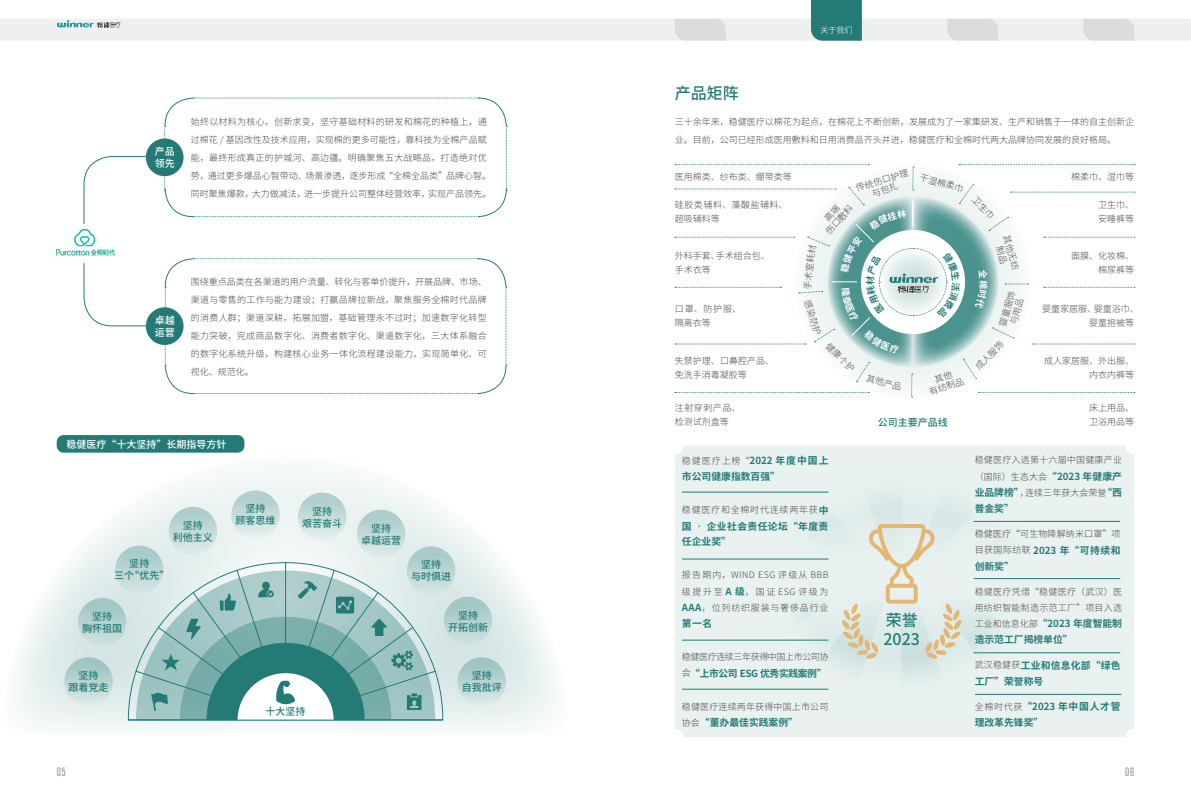
<style>
.page{position:relative;width:1191px;height:808px;background:#fff}
.page>*{position:absolute;margin:0;border:0;box-sizing:border-box;transform-origin:0 0}
.t1{font:500 16px "Source Han Sans SC";color:#247b76}
.t2{font:12px "Akzidenz Grotesk BQ Md Cnd Alt";color:#9f9fa0}
.t3{font:500 10px "Source Han Sans SC";color:#247b76}
.t4{font:500 10px/12px "Source Han Sans SC";color:#fff}
.t5{font:700 9.8px/16px "Source Han Sans SC";color:#247b76}
.t6{font:700 9.8px/16px "Source Han Sans SC";letter-spacing:.025em;color:#247b76}
.t7{font:700 9.8px/15.8px "Source Han Sans SC";letter-spacing:.04em;color:#247b76}
.t8{font:700 9.8px "Source Han Sans SC";letter-spacing:-.04em;color:#247b76}
.段落样式1{font:300 9px/18px "Source Han Sans SC";color:#4c4848}
.段落样式1-2{font:300 9px/16px "Source Han Sans SC";letter-spacing:.025em;color:#4c4848}
.段落样式1-3{font:300 9px "Source Han Sans SC";letter-spacing:-.045em;color:#4c4848}
.段落样式1-4{font:300 9px/14px "Source Han Sans SC";letter-spacing:.06em;color:#4c4848}
.段落样式1-5{font:300 9px "Source Han Sans SC";letter-spacing:.02em;color:#4c4848}
.段落样式1-6{font:300 9px "Source Han Sans SC";letter-spacing:.085em;color:#4c4848}
.段落样式1-7{font:300 9px/14px "Source Han Sans SC";letter-spacing:.045em;color:#4c4848}
.t9{font:300 8px "Source Han Sans SC";color:#fff}
.s1{font-weight:300;font-size:9px;color:#4c4848}
.s2{font-weight:700;font-size:9.8px;color:#247b76}
</style>
<div class="page">
<div style="left:675px;top:446px;width:459px;height:291px;background:#e9f2f1;border-radius:9px"></div>
<svg style="left:0;top:0;width:1191px;height:41px"></svg>
<svg style="left:752px;top:491px;width:300px;height:203px"></svg>
<hr style="left:682px;top:492px;width:146px;height:1px;background:#247b76">
<hr style="left:682px;top:559px;width:146px;height:1px;background:#247b76">
<hr style="left:682px;top:640px;width:146px;height:1px;background:#247b76">
<hr style="left:682px;top:689px;width:146px;height:1px;background:#247b76">
<hr style="left:975px;top:694px;width:146px;height:1px;background:#247b76">
<hr style="left:973px;top:652px;width:147px;height:1px;background:#247b76">
<hr style="left:973px;top:578px;width:147px;height:1px;background:#247b76">
<hr style="left:973px;top:521px;width:147px;height:1px;background:#247b76">
<div style="left:57px;top:435px;width:187px;height:18px;background:#247b76;border-radius:7px"></div>
<img style="left:57px;top:249px;width:58px;height:7px">
<img style="left:75px;top:230px;width:21px;height:16px">
<div style="left:146px;top:138px;width:38px;height:38px;background:#247b76;border-radius:50%"></div>
<svg style="left:164px;top:97px;width:343px;height:121px"></svg>
<div style="left:146px;top:307px;width:38px;height:38px;background:#247b76;border-radius:50%"></div>
<svg style="left:164px;top:258px;width:343px;height:137px"></svg>
<svg style="left:83px;top:156px;width:66px;height:68px"></svg>
<svg style="left:83px;top:263px;width:68px;height:63px"></svg>
<svg style="left:17px;top:471px;width:537px;height:257px"></svg>
<svg style="left:128px;top:562px;width:315px;height:158px"></svg>
<svg style="left:136px;top:570px;width:299px;height:150px;background:#c6dcdb"></svg>
<hr style="left:128px;top:720px;width:315px;height:1px;background:#247b76">
<div style="left:64px;top:657px;width:49px;height:49px;background:linear-gradient(to bottom,#99c1bf,#dce9e9);border-radius:50%"></div>
<div style="left:78px;top:598px;width:48px;height:48px;background:linear-gradient(to bottom,#9cc3c1,#cde1df);border-radius:50%"></div>
<div style="left:115px;top:546px;width:49px;height:48px;background:linear-gradient(to bottom,#a3c7c5,#d4e4e3);border-radius:50%"></div>
<div style="left:169px;top:507px;width:48px;height:48px;background:linear-gradient(to bottom,#a6cac8,#deeaea);border-radius:50%"></div>
<div style="left:231px;top:490px;width:49px;height:49px;background:linear-gradient(to bottom,#abccca,#e5f0ef);border-radius:50%"></div>
<div style="left:298px;top:492px;width:48px;height:49px;background:linear-gradient(to bottom,#a9cbc9,#e5f0ef);border-radius:50%"></div>
<div style="left:357px;top:510px;width:48px;height:48px;background:linear-gradient(to bottom,#a6c9c7,#ddeae9);border-radius:50%"></div>
<div style="left:407px;top:546px;width:48px;height:49px;background:linear-gradient(to bottom,#a4c8c6,#d4e5e3);border-radius:50%"></div>
<div style="left:444px;top:597px;width:48px;height:48px;background:linear-gradient(to bottom,#9cc3c1,#cde1e0);border-radius:50%"></div>
<div style="left:457px;top:657px;width:49px;height:49px;background:linear-gradient(to bottom,#98c1be,#dbe9e8);border-radius:50%"></div>
<svg style="left:151px;top:581px;width:270px;height:139px;background:#8cb9b7"></svg>
<svg style="left:675px;top:164px;width:460px;height:234px"></svg>
<p class="t4" style="left:155px;top:146px;width:21px">产品领先</p>
<p class="段落样式1" style="left:191px;top:113px;width:302px">始终以材料为核心，创新求变，坚守基础材料的研发和棉花的种植上，通过棉花 / 基因改性及技术应用，实现棉的更多可能性，靠科技为全棉产品赋能，最终形成真正的护城河、高边疆。明确聚焦五大战略品，打造绝对优势，通过更多爆品心智带动、场景渗透，逐步形成“全棉全品类”品牌心智。同时聚焦爆款，大力做减法，进一步提升公司整体经营效率，实现产品领先。</p>
<p class="t4" style="left:155px;top:314px;width:21px">卓越运营</p>
<p class="段落样式1" style="left:191px;top:272px;width:297px;text-align:justify">围绕重点品类在各渠道的用户流量、转化与客单价提升，开展品牌、市场、渠道与零售的工作与能力建设；打赢品牌拉新战，聚焦服务全棉时代品牌的消费人群；渠道深耕，拓展加盟，基础管理永不过时；加速数字化转型能力突破，完成商品数字化、消费者数字化、渠道数字化，三大体系融合的数字化系统升级，构建核心业务一体化流程建设能力，实现简单化、可视化、规范化。</p>
<p class="t4" style="left:66px;top:438px;width:161px">稳健医疗“十大坚持”长期指导方针</p>
<p class="t3" style="left:129px;top:557px;width:21px">坚持</p>
<p class="t3" style="left:114px;top:569px;width:57px">三个“优先”</p>
<p class="t3" style="left:183px;top:519px;width:21px">坚持</p>
<p class="t3" style="left:173px;top:531px;width:41px">利他主义</p>
<p class="t3" style="left:92px;top:611px;width:21px">坚持</p>
<p class="t3" style="left:82px;top:623px;width:41px">胸怀祖国</p>
<p class="t3" style="left:79px;top:670px;width:21px">坚持</p>
<p class="t3" style="left:69px;top:682px;width:41px">跟着党走</p>
<p class="t3" style="left:245px;top:503px;width:21px">坚持</p>
<p class="t3" style="left:235px;top:515px;width:41px">顾客思维</p>
<p class="t3" style="left:312px;top:505px;width:21px">坚持</p>
<p class="t3" style="left:302px;top:517px;width:41px">艰苦奋斗</p>
<p class="t3" style="left:265px;top:705px;width:41px">十大坚持</p>
<p class="t3" style="left:371px;top:522px;width:21px">坚持</p>
<p class="t3" style="left:361px;top:534px;width:41px">卓越运营</p>
<p class="t3" style="left:421px;top:559px;width:21px">坚持</p>
<p class="t3" style="left:411px;top:571px;width:41px">与时俱进</p>
<p class="t3" style="left:458px;top:609px;width:21px">坚持</p>
<p class="t3" style="left:448px;top:621px;width:41px">开拓创新</p>
<p class="t3" style="left:472px;top:670px;width:21px">坚持</p>
<p class="t3" style="left:462px;top:682px;width:41px">自我批评</p>
<p class="t9" style="left:820px;top:25px;width:33px">关于我们</p>
<p class="t1" style="left:675px;top:84px;width:65px">产品矩阵</p>
<p class="段落样式1" style="left:675px;top:113px;width:461px">三十余年来，稳健医疗以棉花为起点，在棉花上不断创新，发展成为了一家集研发、生产和销售于一体的自主创新企业。目前，公司已经形成医用敷料和日用消费品齐头并进，稳健医疗和全棉时代两大品牌协同发展的良好格局。</p>
<p class="段落样式1" style="left:853px;top:180px;width:55px;rotate:-17deg">传统伤口护理</p>
<p class="段落样式1" style="left:675px;top:168px;width:118px">医用棉类、纱布类、绷带类等</p>
<p class="段落样式1" style="left:1071px;top:168px;width:64px">棉柔巾、湿巾等</p>
<p class="段落样式1" style="left:1098px;top:198px;width:37px;line-height:14px">卫生巾、安睡裤等</p>
<p class="段落样式1" style="left:1071px;top:249px;width:64px;line-height:14px;text-align:right">面膜、化妆棉、棉尿裤等</p>
<p class="段落样式1" style="left:922px;top:169px;width:46px;rotate:15deg">干湿棉柔巾</p>
<p class="段落样式1-4" style="left:675px;top:198px;width:114px">硅胶类辅料、藻酸盐辅料、超吸辅料等</p>
<p class="段落样式1" style="left:675px;top:249px;width:96px;line-height:14px">外科手套、手术组合包、手术衣等</p>
<p class="段落样式1-7" style="left:675px;top:302px;width:68px">口罩、防护服、隔离衣等</p>
<p class="段落样式1" style="left:675px;top:354px;width:101px;line-height:14px">失禁护理、口鼻腔产品、免洗手消毒凝胶等</p>
<p class="段落样式1-2" style="left:675px;top:400px;width:67px;line-height:14px">注射穿刺产品、检测试剂盒等</p>
<p class="段落样式1" style="left:820px;top:227px;width:38px;rotate:-48deg">伤口敷料</p>
<p class="段落样式1" style="left:1014px;top:233px;width:38px;rotate:74deg">其他无纺</p>
<p class="段落样式1" style="left:798px;top:288px;width:46px;rotate:-83deg">手术室耗材</p>
<p class="段落样式1" style="left:815px;top:298px;width:38px;rotate:72deg">感染防护</p>
<p class="段落样式1" style="left:994px;top:323px;width:38px;rotate:-74deg">婴童服饰</p>
<p class="段落样式1" style="left:1089px;top:302px;width:51px;line-height:14px;text-indent:-47px">婴童家居服、婴童浴巾、婴童抱被等</p>
<p class="段落样式1" style="left:1044px;top:354px;width:91px;line-height:14px;text-align:right">成人家居服、外出服、内衣内裤等</p>
<p class="段落样式1" style="left:970px;top:362px;width:38px;rotate:-45deg">成人服饰</p>
<p class="段落样式1" style="left:833px;top:338px;width:38px;rotate:44deg">健康个护</p>
<p class="段落样式1" style="left:869px;top:369px;width:37px;rotate:15deg">其他产品</p>
<p class="段落样式1" style="left:926px;top:383px;width:38px;rotate:-18deg">有纺制品</p>
<p class="段落样式1" style="left:1089px;top:400px;width:46px;line-height:14px">床上用品、卫浴用品等</p>
<p class="t3" style="left:878px;top:417px;width:71px">公司主要产品线</p>
<p class="t5" style="left:682px;top:453px;width:148px"><span class="s1">稳健医疗上榜“</span>2022 年度中国上市公司健康指数百强”</p>
<p class="段落样式1-6" style="left:682px;top:505px;width:148px">稳健医疗和全棉时代连续两年获<span class="s2">中</span></p>
<p class="t7" style="left:682px;top:518px;width:148px">国 • 企业社会责任论坛“年度责任企业奖”</p>
<p class="段落样式1" style="left:682px;top:567px;width:148px;line-height:16.2px;text-align:justify">报告期内，WIND ESG 评级从 BBB级提升至 <span class="s2">A级</span>，国证 ESG 评级为<span class="s2">AAA</span>，位列纺织服装与奢侈品行业</p>
<p class="t5" style="left:682px;top:616px;width:32px">第一名</p>
<p class="段落样式1-3" style="left:682px;top:652px;width:148px">稳健医疗连续三年获得中国上市公司协</p>
<p class="t8" style="left:682px;top:668px;width:146px"><span class="s1">会</span>“上市公司 ESG 优秀实践案例”</p>
<p class="段落样式1-5" style="left:682px;top:701px;width:148px">稳健医疗连续两年获得中国上市公司</p>
<p class="t5" style="left:682px;top:715px;width:117px"><span class="s1">协会</span>“董办最佳实践案例”</p>
<p class="t1" style="left:885px;top:611px;width:33px">荣誉</p>
<p class="t1" style="left:883px;top:630px;width:38px">2023</p>
<p class="段落样式1-2" style="left:974px;top:452px;width:149px">稳健医疗入选第十六届中国健康产业</p>
<p class="t5" style="left:974px;top:469px;width:149px"><span class="s1">（国际）生态大会</span>“2023 年健康产</p>
<p class="段落样式1" style="left:974px;top:484px;width:149px"><span class="s2">业品牌榜”</span>，连续三年获大会荣誉<span class="s2">“西</span></p>
<p class="t5" style="left:974px;top:501px;width:41px">普金奖”</p>
<p class="段落样式1" style="left:974px;top:525px;width:147px">稳健医疗“可生物降解纳米口罩”项</p>
<p class="t5" style="left:974px;top:542px;width:147px"><span class="s1">目获国际纺联</span> 2023 年“可持续和创新奖”</p>
<p class="段落样式1-2" style="left:974px;top:583px;width:149px">稳健医疗凭借“稳健医疗（武汉）医用纺织智能制造示范工厂”项目入选</p>
<p class="t5" style="left:974px;top:616px;width:149px"><span class="s1">工业和信息化部</span>“2023 年度智能制造示范工厂揭榜单位”</p>
<p class="t6" style="left:974px;top:657px;width:147px"><span class="s1">武汉稳健获</span>工业和信息化部“绿色工厂”荣誉称号</p>
<p class="t5" style="left:974px;top:699px;width:147px"><span class="s1">全棉时代获</span>“2023 年中国人才管理改革先锋奖”</p>
<h2 class="t2" style="left:57px;top:765px;width:11px">05</h2>
<h2 class="t2" style="left:1125px;top:765px;width:11px">06</h2>
</div>
